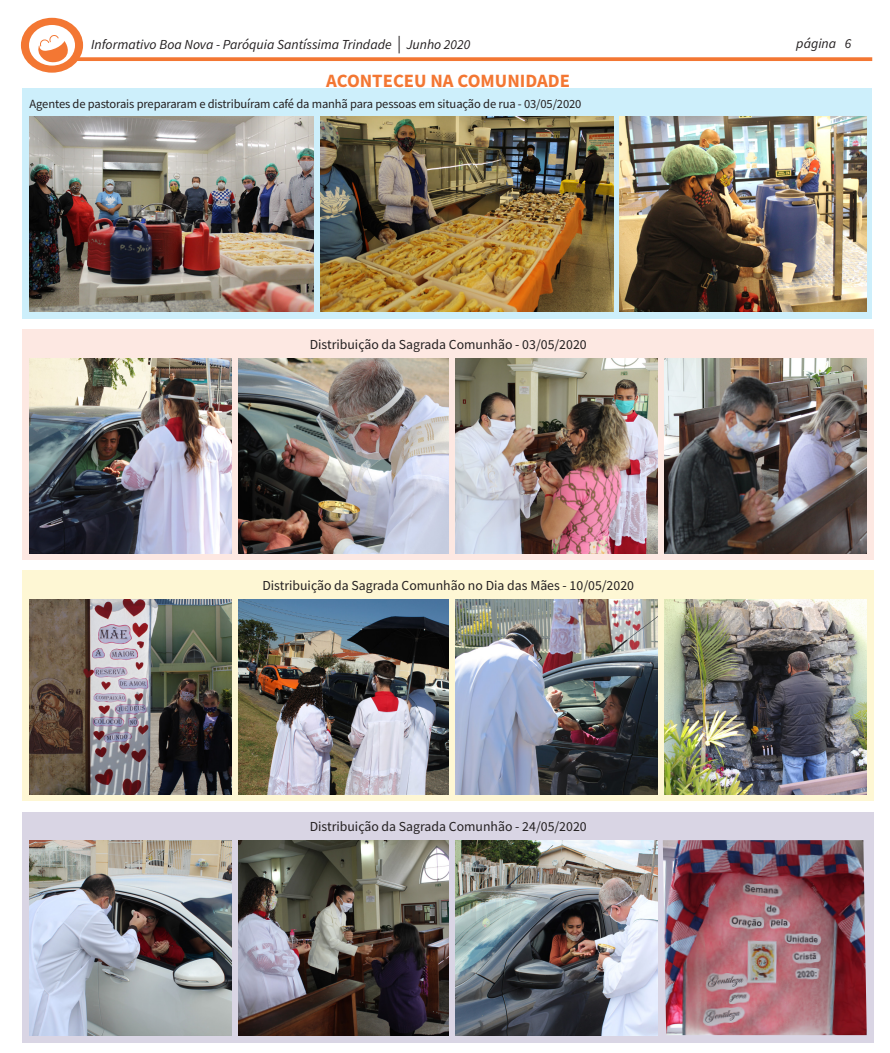
<style>
.page{position:relative;width:890px;height:1053px;background:#fff}
.page>*{position:absolute;margin:0;border:0;box-sizing:border-box;transform-origin:0 0}
.t1{font:700 18.75px "Source Sans Pro";color:#f37733}
.t2{font:13.75px "Source Sans Pro";color:#231f20}
.t3{font:italic 13.75px "Source Sans Pro";color:#231f20}
.t4{font:12.5px "Source Sans Pro";letter-spacing:-.01em;color:#231f20}
.s1{font-size:17.5px}
</style>
<div class="page">
<svg style="left:21px;top:18px;width:62px;height:55px"></svg>
<svg style="left:73px;top:57px;width:798px;height:4px;background:#f38040"></svg>
<div style="left:22px;top:811px;width:851px;height:231px;background:#d9d5e4"></div>
<img style="left:663px;top:840px;width:203px;height:195px">
<div style="left:22px;top:570px;width:851px;height:231px;background:#fef7d4"></div>
<div style="left:22px;top:330px;width:851px;height:230px;background:#fde8e2"></div>
<div style="left:22px;top:89px;width:849px;height:230px;background:#cdeffb"></div>
<img style="left:30px;top:117px;width:283px;height:195px">
<img style="left:619px;top:117px;width:247px;height:195px">
<img style="left:30px;top:358px;width:202px;height:195px">
<img style="left:320px;top:117px;width:292px;height:195px">
<img style="left:239px;top:358px;width:209px;height:195px">
<img style="left:455px;top:358px;width:202px;height:195px">
<img style="left:664px;top:358px;width:202px;height:195px">
<img style="left:30px;top:599px;width:202px;height:195px">
<img style="left:239px;top:599px;width:209px;height:195px">
<img style="left:455px;top:599px;width:202px;height:195px">
<img style="left:664px;top:599px;width:202px;height:195px">
<img style="left:239px;top:840px;width:209px;height:195px">
<img style="left:455px;top:840px;width:202px;height:195px">
<img style="left:30px;top:840px;width:202px;height:195px">
<p class="t3" style="left:91px;top:36px;width:380px">Informativo Boa Nova - Paróquia Santíssima Trindade <span class="s1">|</span> Junho 2020</p>
<p class="t3" style="left:795px;top:34px;width:56px">página 6</p>
<p class="t1" style="left:326px;top:68px;width:245px">ACONTECEU NA COMUNIDADE</p>
<p class="t4" style="left:30px;top:96px;width:553px">Agentes de pastorais prepararam e distribuíram café da manhã para pessoas em situação de rua - 03/05/2020</p>
<p class="t2" style="left:309px;top:335px;width:278px">Distribuição da Sagrada Comunhão - 03/05/2020</p>
<p class="t2" style="left:262px;top:576px;width:373px">Distribuição da Sagrada Comunhão no Dia das Mães - 10/05/2020</p>
<p class="t2" style="left:309px;top:817px;width:278px">Distribuição da Sagrada Comunhão - 24/05/2020</p>
</div>
